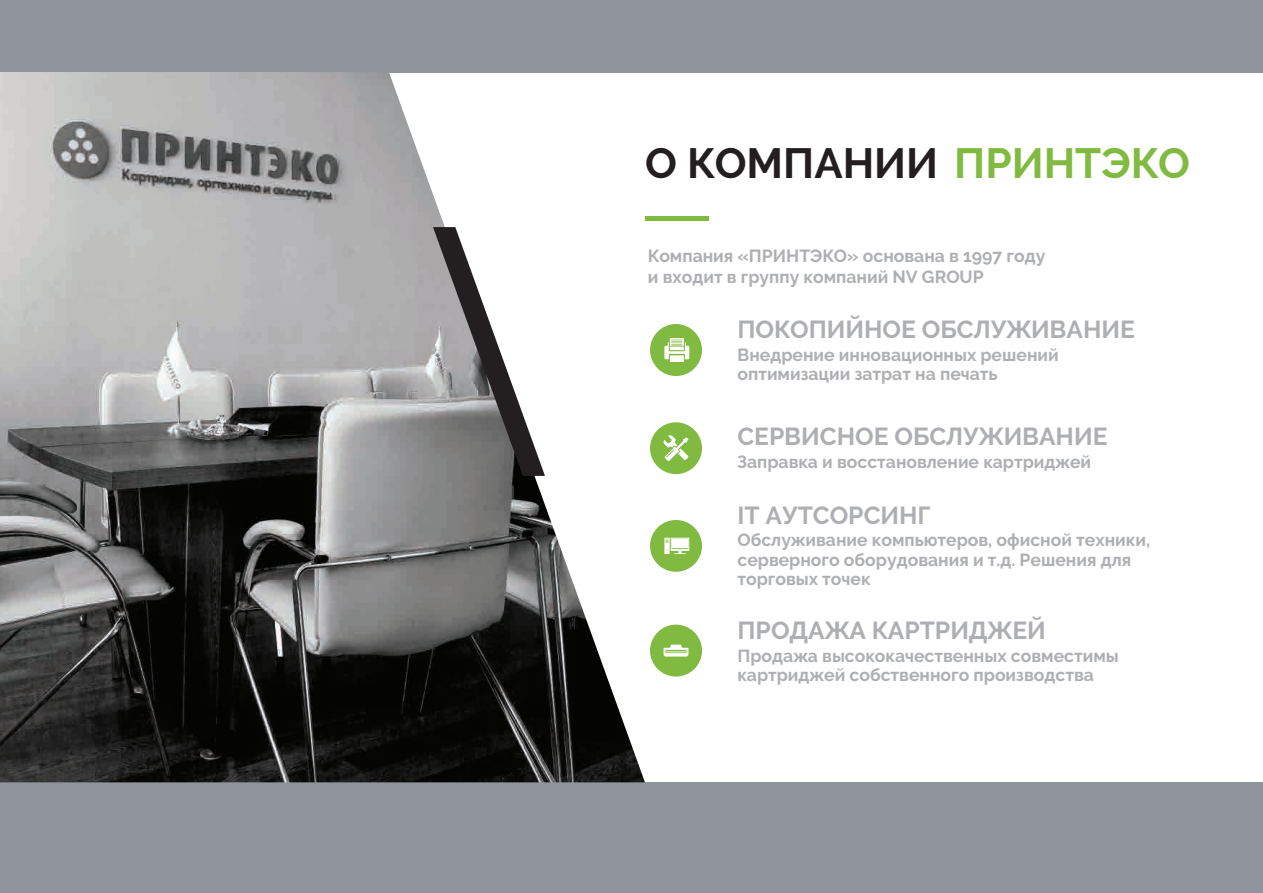
<style>
.page{position:relative;width:1263px;height:893px;background:#fff}
.page>*{position:absolute;margin:0;border:0;box-sizing:border-box;transform-origin:0 0}
.t1{font:700 42.15px "Raleway";color:#231f20}
.t2{font:700 24.6px "Raleway";color:#aeafb3}
.t3{font:700 17.55px/19.4px "Raleway";color:#aeafb3}
.s1{color:#81ba41}
</style>
<div class="page">
<div style="left:0;top:0;width:1263px;height:72px;background:#8f959b"></div>
<div style="left:0;top:783px;width:1263px;height:110px;background:#8f959b"></div>
<img style="left:0;top:72px;width:645px;height:710px">
<div style="left:650px;top:520px;width:52px;height:52px;background:#81ba41;border-radius:50%"></div>
<div style="left:650px;top:625px;width:52px;height:52px;background:#81ba41;border-radius:50%"></div>
<div style="left:650px;top:422px;width:52px;height:52px;background:#81ba41;border-radius:50%"></div>
<div style="left:645px;top:216px;width:63px;height:5px;background:#81ba41"></div>
<div style="left:650px;top:324px;width:52px;height:52px;background:#81ba41;border-radius:50%"></div>
<svg style="left:433px;top:227px;width:112px;height:249px"></svg>
<svg style="left:663px;top:435px;width:25px;height:26px"></svg>
<svg style="left:664px;top:645px;width:24px;height:11px"></svg>
<svg style="left:664px;top:338px;width:25px;height:24px"></svg>
<svg style="left:664px;top:538px;width:25px;height:16px"></svg>
<h1 class="t1" style="left:645px;top:139px;width:546px">О КОМПАНИИ <span class="s1">ПРИНТЭКО</span></h1>
<p class="t3" style="left:648px;top:245px;width:399px;line-height:21px">Компания «ПРИНТЭКО» основана в 1997 году и входит в группу компаний NV GROUP</p>
<h2 class="t2" style="left:737px;top:315px;width:399px">ПОКОПИЙНОЕ ОБСЛУЖИВАНИЕ</h2>
<p class="t3" style="left:737px;top:345px;width:323px">Внедрение инновационных решений оптимизации затрат на печать</p>
<h2 class="t2" style="left:737px;top:423px;width:371px">СЕРВИСНОЕ ОБСЛУЖИВАНИЕ</h2>
<p class="t3" style="left:737px;top:452px;width:355px">Заправка и восстановление картриджей</p>
<h2 class="t2" style="left:737px;top:501px;width:194px">IT АУТСОРСИНГ</h2>
<p class="t3" style="left:737px;top:531px;width:414px">Обслуживание компьютеров, офисной техники, серверного оборудования и т.д. Решения для торговых точек</p>
<h2 class="t2" style="left:737px;top:616px;width:310px">ПРОДАЖА КАРТРИДЖЕЙ</h2>
<p class="t3" style="left:737px;top:646px;width:383px">Продажа высококачественных совместимы картриджей собственного производства</p>
</div>
